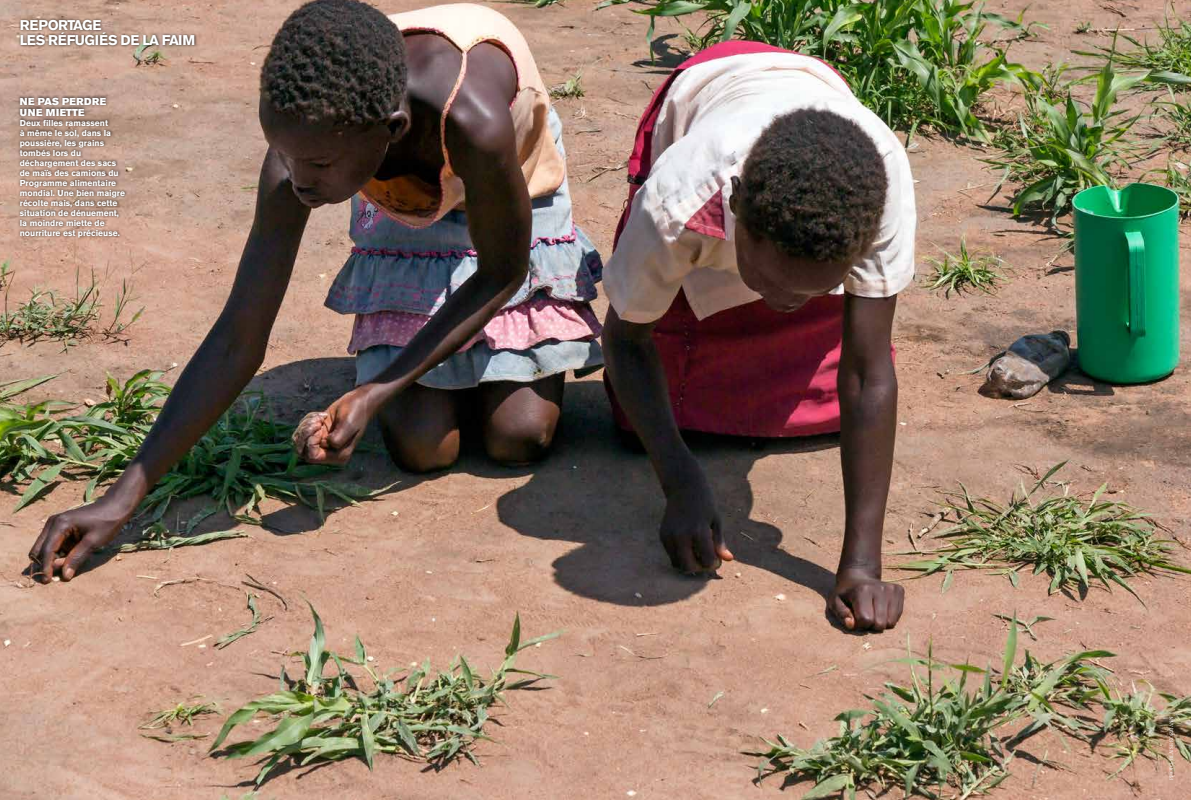
<style>
.page{position:relative;width:1191px;height:800px;background:#fff}
.page>*{position:absolute;margin:0;border:0;box-sizing:border-box;transform-origin:0 0}
.t1{font:700 14px/15px "Akzidenz Grotesk BE";letter-spacing:-.02em;color:#fff}
.t2{font:10px/11px "Akzidenz Grotesk BE Super";letter-spacing:.065em;color:#fff}
.t3{font:700 8.5px/10px "Akzidenz Grotesk BE";color:#fff}
.t4{font:5px "Acta";color:#fff}
</style>
<div class="page">
<img style="left:0;top:0;width:1191px;height:799px">
<div style="left:17px;top:95px;width:111px;height:145px;background:#000;opacity:.75"></div>
<div style="left:18px;top:17px;width:179px;height:31px;background:#000;opacity:.75"></div>
<h1 class="t1" style="left:20px;top:18px;width:177px">REPORTAGE<br>LES RÉFUGIÉS DE LA FAIM</h1>
<p class="t2" style="left:20px;top:96px;width:88px">NE PAS PERDRE<br>UNE MIETTE</p>
<p class="t3" style="left:20px;top:118px;width:107px">Deux filles ramassent<br>à même le sol, dans la poussière, les grains tombés lors du déchargement des sacs de maïs des camions du<br>Programme alimentaire mondial. Une bien maigre récolte mais, dans cette situation de dénuement, la moindre miette de nourriture est précieuse.</p>
<p class="t4" style="left:1168px;top:780px;width:65px;rotate:-90deg">PHOTO: BLAISE KORMANN</p>
</div>
